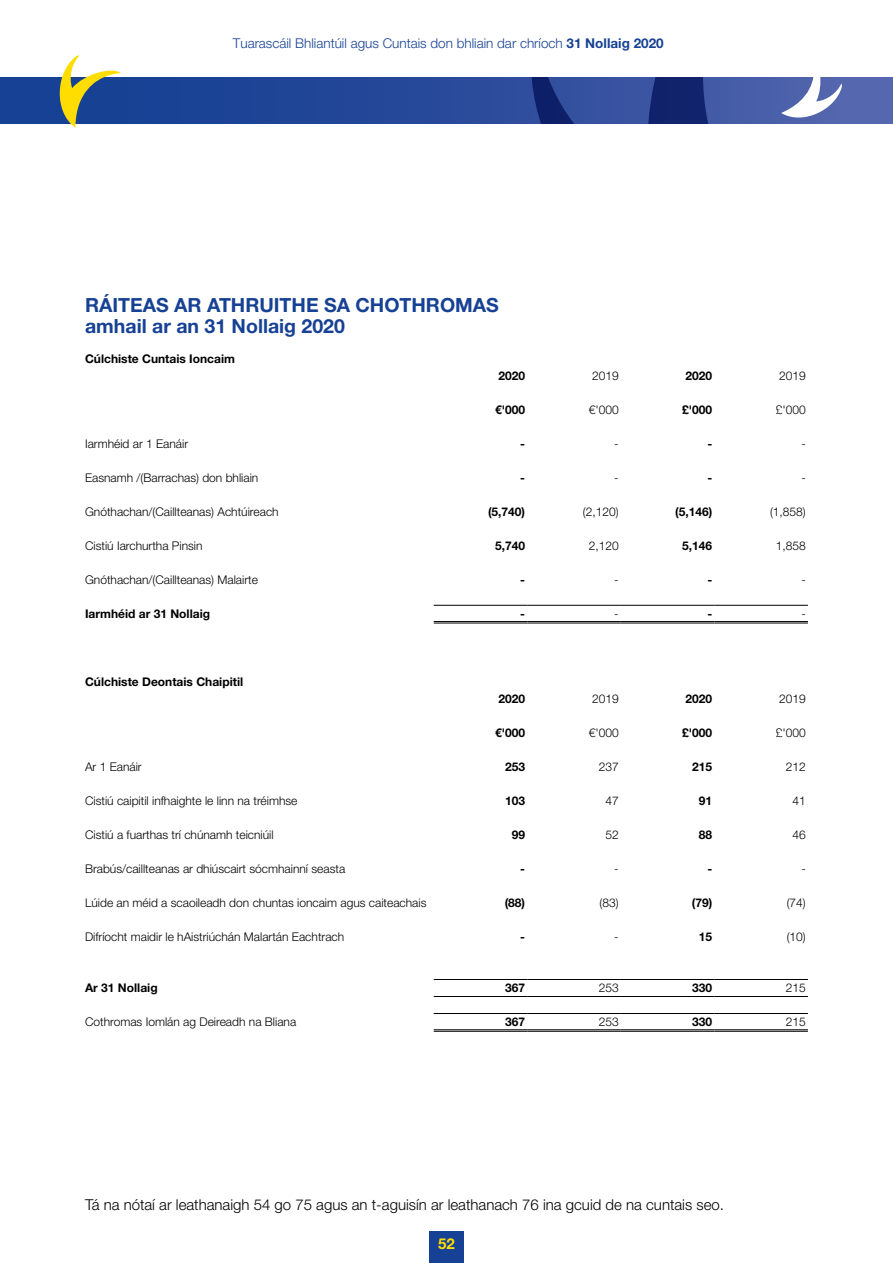
<style>
.page{position:relative;width:893px;height:1263px;background:#fff}
.page>*{position:absolute;margin:0;border:0;box-sizing:border-box;transform-origin:0 0}
.H2_Subhead_for_accou{font:700 19.5px "Helvetica Neue LT Std";color:#164194}
.P_Body{font:300 15px "Helvetica Neue LT Std";color:#000}
.t1{font:700 15px "Helvetica Neue LT Std";color:#fd0}
.t2{font:300 13.5px "Helvetica Neue LT Std";color:#164194}
.P_Body-2{font:300 12px "Helvetica Neue LT Std";color:#000}
.P_Body-3{font:700 12px "Helvetica Neue LT Std";color:#000}
.s1{font-weight:700}
</style>
<div class="page">
<div style="left:429px;top:1231px;width:34px;height:32px;background:#164194"></div>
<svg style="left:0;top:77px;width:893px;height:47px;background:#254999"></svg>
<svg style="left:531px;top:77px;width:311px;height:47px;background:#40559b"></svg>
<svg style="left:53px;top:55px;width:68px;height:73px"></svg>
<hr style="left:434px;top:979px;width:93px;height:1px;background:#000">
<hr style="left:527px;top:979px;width:94px;height:1px;background:#000">
<hr style="left:621px;top:979px;width:93px;height:1px;background:#000">
<hr style="left:714px;top:979px;width:94px;height:1px;background:#000">
<hr style="left:434px;top:996px;width:93px;height:1px;background:#000">
<hr style="left:527px;top:996px;width:94px;height:1px;background:#000">
<hr style="left:621px;top:996px;width:93px;height:1px;background:#000">
<hr style="left:714px;top:996px;width:94px;height:1px;background:#000">
<hr style="left:434px;top:621px;width:93px;height:1px;background:#000">
<hr style="left:434px;top:623px;width:93px;height:1px;background:#000">
<hr style="left:527px;top:621px;width:94px;height:1px;background:#000">
<hr style="left:527px;top:623px;width:94px;height:1px;background:#000">
<hr style="left:621px;top:621px;width:93px;height:1px;background:#000">
<hr style="left:621px;top:623px;width:93px;height:1px;background:#000">
<hr style="left:714px;top:621px;width:94px;height:1px;background:#000">
<hr style="left:714px;top:623px;width:94px;height:1px;background:#000">
<hr style="left:434px;top:605px;width:93px;height:1px;background:#000">
<hr style="left:527px;top:605px;width:94px;height:1px;background:#000">
<hr style="left:621px;top:605px;width:93px;height:1px;background:#000">
<hr style="left:714px;top:605px;width:94px;height:1px;background:#000">
<hr style="left:434px;top:1013px;width:93px;height:1px;background:#000">
<hr style="left:527px;top:1013px;width:94px;height:1px;background:#000">
<hr style="left:621px;top:1013px;width:93px;height:1px;background:#000">
<hr style="left:714px;top:1013px;width:94px;height:1px;background:#000">
<hr style="left:434px;top:1029px;width:93px;height:1px;background:#000">
<hr style="left:434px;top:1031px;width:93px;height:1px;background:#000">
<hr style="left:527px;top:1029px;width:94px;height:1px;background:#000">
<hr style="left:527px;top:1031px;width:94px;height:1px;background:#000">
<hr style="left:621px;top:1029px;width:93px;height:1px;background:#000">
<hr style="left:621px;top:1031px;width:93px;height:1px;background:#000">
<hr style="left:714px;top:1029px;width:94px;height:1px;background:#000">
<hr style="left:714px;top:1031px;width:94px;height:1px;background:#000">
<p class="t2" style="left:233px;top:35px;width:432px">Tuarascáil Bhliantúil agus Cuntais don bhliain dar chríoch <span class="s1">31 Nollaig 2020</span></p>
<h2 class="H2_Subhead_for_accou" style="left:85px;top:293px;width:415px">RÁITEAS AR ATHRUITHE SA CHOTHROMAS</h2>
<h2 class="H2_Subhead_for_accou" style="left:85px;top:314px;width:261px">amhail ar an 31 Nollaig 2020</h2>
<p class="P_Body-3" style="left:85px;top:351px;width:151px">Cúlchiste Cuntais Ioncaim</p>
<p class="P_Body-3" style="left:498px;top:368px;width:28px">2020</p>
<p class="P_Body-2" style="left:592px;top:368px;width:28px">2019</p>
<p class="P_Body-3" style="left:686px;top:368px;width:28px">2020</p>
<p class="P_Body-2" style="left:779px;top:368px;width:28px">2019</p>
<p class="P_Body-3" style="left:495px;top:402px;width:32px">€'000</p>
<p class="P_Body-2" style="left:589px;top:402px;width:32px">€'000</p>
<p class="P_Body-3" style="left:682px;top:402px;width:32px">£'000</p>
<p class="P_Body-2" style="left:776px;top:402px;width:32px">£'000</p>
<p class="P_Body-2" style="left:85px;top:436px;width:105px">Iarmhéid ar 1 Eanáir</p>
<p class="P_Body-3" style="left:520px;top:436px;width:6px">-</p>
<p class="P_Body-2" style="left:614px;top:436px;width:6px">-</p>
<p class="P_Body-3" style="left:707px;top:436px;width:6px">-</p>
<p class="P_Body-2" style="left:801px;top:436px;width:6px">-</p>
<p class="P_Body-2" style="left:85px;top:470px;width:175px">Easnamh /(Barrachas) don bhliain</p>
<p class="P_Body-3" style="left:520px;top:470px;width:6px">-</p>
<p class="P_Body-2" style="left:614px;top:470px;width:6px">-</p>
<p class="P_Body-3" style="left:707px;top:470px;width:6px">-</p>
<p class="P_Body-2" style="left:801px;top:470px;width:6px">-</p>
<p class="P_Body-2" style="left:85px;top:504px;width:195px">Gnóthachan/(Caillteanas) Achtúireach</p>
<p class="P_Body-3" style="left:488px;top:504px;width:39px">(5,740)</p>
<p class="P_Body-2" style="left:583px;top:504px;width:37px">(2,120)</p>
<p class="P_Body-3" style="left:675px;top:504px;width:39px">(5,146)</p>
<p class="P_Body-2" style="left:770px;top:504px;width:37px">(1,858)</p>
<p class="P_Body-2" style="left:85px;top:538px;width:119px">Cistiú Iarchurtha Pinsin</p>
<p class="P_Body-3" style="left:495px;top:538px;width:32px">5,740</p>
<p class="P_Body-2" style="left:589px;top:538px;width:32px">2,120</p>
<p class="P_Body-3" style="left:682px;top:538px;width:32px">5,146</p>
<p class="P_Body-2" style="left:776px;top:538px;width:32px">1,858</p>
<p class="P_Body-2" style="left:85px;top:572px;width:174px">Gnóthachan/(Caillteanas) Malairte</p>
<p class="P_Body-3" style="left:520px;top:572px;width:6px">-</p>
<p class="P_Body-2" style="left:614px;top:572px;width:6px">-</p>
<p class="P_Body-3" style="left:707px;top:572px;width:6px">-</p>
<p class="P_Body-2" style="left:801px;top:572px;width:6px">-</p>
<p class="P_Body-3" style="left:85px;top:606px;width:127px">Iarmhéid ar 31 Nollaig</p>
<p class="P_Body-3" style="left:520px;top:606px;width:6px">-</p>
<p class="P_Body-2" style="left:614px;top:606px;width:6px">-</p>
<p class="P_Body-3" style="left:707px;top:606px;width:6px">-</p>
<p class="P_Body-2" style="left:801px;top:606px;width:6px">-</p>
<p class="P_Body-3" style="left:85px;top:674px;width:160px">Cúlchiste Deontais Chaipitil</p>
<p class="P_Body-3" style="left:498px;top:691px;width:28px">2020</p>
<p class="P_Body-2" style="left:592px;top:691px;width:28px">2019</p>
<p class="P_Body-3" style="left:686px;top:691px;width:28px">2020</p>
<p class="P_Body-2" style="left:779px;top:691px;width:28px">2019</p>
<p class="P_Body-3" style="left:495px;top:725px;width:32px">€'000</p>
<p class="P_Body-2" style="left:589px;top:725px;width:32px">€'000</p>
<p class="P_Body-3" style="left:682px;top:725px;width:32px">£'000</p>
<p class="P_Body-2" style="left:776px;top:725px;width:32px">£'000</p>
<p class="P_Body-2" style="left:85px;top:759px;width:58px">Ar 1 Eanáir</p>
<p class="P_Body-3" style="left:505px;top:759px;width:22px">253</p>
<p class="P_Body-2" style="left:599px;top:759px;width:22px">237</p>
<p class="P_Body-3" style="left:692px;top:759px;width:22px">215</p>
<p class="P_Body-2" style="left:786px;top:759px;width:22px">212</p>
<p class="P_Body-2" style="left:85px;top:793px;width:214px">Cistiú caipitil infhaighte le linn na tréimhse</p>
<p class="P_Body-3" style="left:505px;top:793px;width:22px">103</p>
<p class="P_Body-2" style="left:605px;top:793px;width:15px">47</p>
<p class="P_Body-3" style="left:699px;top:793px;width:15px">91</p>
<p class="P_Body-2" style="left:792px;top:793px;width:15px">41</p>
<p class="P_Body-2" style="left:85px;top:827px;width:190px">Cistiú a fuarthas trí chúnamh teicniúil</p>
<p class="P_Body-3" style="left:512px;top:827px;width:15px">99</p>
<p class="P_Body-2" style="left:605px;top:827px;width:15px">52</p>
<p class="P_Body-3" style="left:699px;top:827px;width:15px">88</p>
<p class="P_Body-2" style="left:792px;top:827px;width:15px">46</p>
<p class="P_Body-2" style="left:85px;top:861px;width:262px">Brabús/caillteanas ar dhiúscairt sócmhainní seasta</p>
<p class="P_Body-3" style="left:520px;top:861px;width:6px">-</p>
<p class="P_Body-2" style="left:614px;top:861px;width:6px">-</p>
<p class="P_Body-3" style="left:707px;top:861px;width:6px">-</p>
<p class="P_Body-2" style="left:801px;top:861px;width:6px">-</p>
<p class="P_Body-2" style="left:85px;top:896px;width:343px">Lúide an méid a scaoileadh don chuntas ioncaim agus caiteachais</p>
<p class="P_Body-3" style="left:505px;top:895px;width:22px">(88)</p>
<p class="P_Body-2" style="left:600px;top:896px;width:21px">(83)</p>
<p class="P_Body-3" style="left:692px;top:895px;width:22px">(79)</p>
<p class="P_Body-2" style="left:787px;top:896px;width:21px">(74)</p>
<p class="P_Body-2" style="left:85px;top:930px;width:261px">Difríocht maidir le hAistriúchán Malartán Eachtrach</p>
<p class="P_Body-3" style="left:520px;top:929px;width:6px">-</p>
<p class="P_Body-2" style="left:614px;top:930px;width:6px">-</p>
<p class="P_Body-3" style="left:699px;top:929px;width:15px">15</p>
<p class="P_Body-2" style="left:787px;top:930px;width:21px">(10)</p>
<p class="P_Body-3" style="left:85px;top:980px;width:74px">Ar 31 Nollaig</p>
<p class="P_Body-3" style="left:505px;top:980px;width:22px">367</p>
<p class="P_Body-2" style="left:599px;top:981px;width:22px">253</p>
<p class="P_Body-3" style="left:692px;top:980px;width:22px">330</p>
<p class="P_Body-2" style="left:786px;top:981px;width:22px">215</p>
<p class="P_Body-2" style="left:85px;top:1015px;width:213px">Cothromas Iomlán ag Deireadh na Bliana</p>
<p class="P_Body-3" style="left:505px;top:1014px;width:22px">367</p>
<p class="P_Body-2" style="left:599px;top:1014px;width:22px">253</p>
<p class="P_Body-3" style="left:692px;top:1014px;width:22px">330</p>
<p class="P_Body-2" style="left:786px;top:1014px;width:22px">215</p>
<p class="P_Body" style="left:85px;top:1195px;width:640px">Tá na nótaí ar leathanaigh 54 go 75 agus an t-aguisín ar leathanach 76 ina gcuid de na cuntais seo.</p>
<p class="t1" style="left:438px;top:1234px;width:18px">52</p>
</div>
